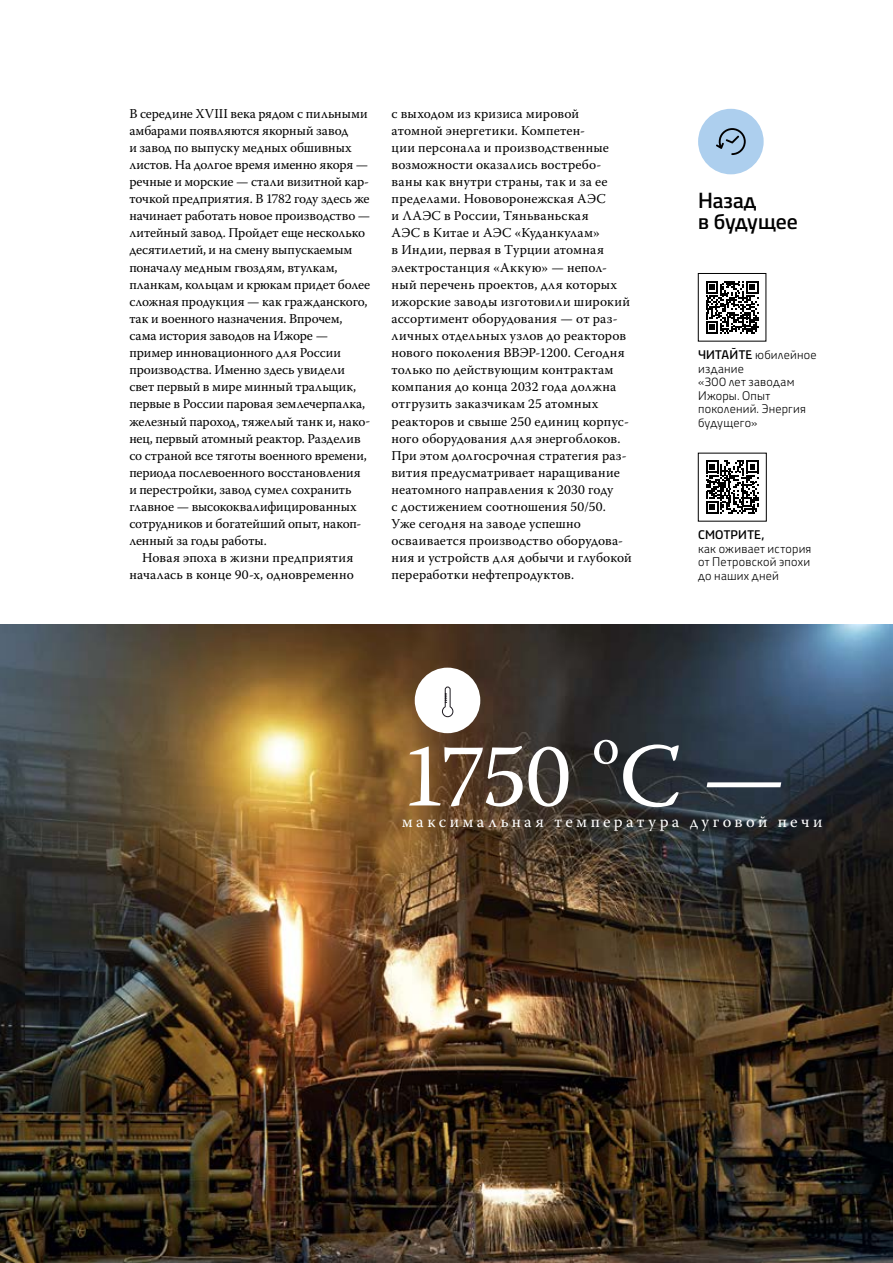
<style>
.page{position:relative;width:893px;height:1263px;background:#fff}
.page>*{position:absolute;margin:0;border:0;box-sizing:border-box;transform-origin:0 0}
.t1{font:90px "Warnock Pro";color:#fff}
.t2{font:52.5px "Warnock Pro";color:#fff}
.t3{font:500 21px/21px "Strekoza";color:#000}
.t4{font:16.5px "Warnock Pro";letter-spacing:.205em;color:#fff}
.t5{font:13.5px/17.1px "Warnock Pro";letter-spacing:.005em;color:#000}
.t6{font:12px/13.5px "Strekoza";letter-spacing:.02em;color:#000}
.t7{font:500 12px "Strekoza";letter-spacing:.015em;color:#000}
.s1{font-weight:500}
</style>
<div class="page">
<div style="left:698px;top:109px;width:66px;height:65px;background:#adcfee;border-radius:50%"></div>
<svg style="left:716px;top:128px;width:30px;height:27px"></svg>
<svg style="left:706px;top:281px;width:53px;height:53px"></svg>
<div style="left:698px;top:273px;width:68px;height:68px;border:1px solid #000"></div>
<svg style="left:706px;top:460px;width:53px;height:54px"></svg>
<img style="left:0;top:625px;width:893px;height:638px">
<div style="left:415px;top:668px;width:65px;height:65px;background:#fff;border-radius:50%"></div>
<svg style="left:442px;top:686px;width:12px;height:32px"></svg>
<p class="t5" style="left:129px;top:104px;width:242px">В середине XVIII века рядом с пильными амбарами появляются якорный завод<br>и завод по выпуску медных обшивных листов. На долгое время именно якоря — речные и морские — стали визитной кар&shy;точкой предприятия. В 1782 году здесь же начинает работать новое производство — литейный завод. Пройдет еще несколько десятилетий, и на смену выпускаемым поначалу медным гвоздям, втулкам, планкам, кольцам и крюкам придет более сложная продукция — как гражданского, так и военного назначения. Впрочем, сама история заводов на Ижоре — пример инновационного для России производства. Именно здесь увидели свет первый в мире минный тральщик, первые в России паровая землечерпалка, железный пароход, тяжелый танк и, нако&shy;нец, первый атомный реактор. Разделив со страной все тяготы военного времени, периода послевоенного восстановления и перестройки, завод сумел сохранить главное — высококвалифицированных сотрудников и богатейший опыт, накоп&shy;ленный за годы работы.</p>
<p class="t5" style="left:129px;top:549px;width:226px;text-align:right">Новая эпоха в жизни предприятия началась в конце 90-х, одновременно</p>
<p class="t5" style="left:392px;top:104px;width:242px">с выходом из кризиса мировой атомной энергетики. Компетен-<br>ции персонала и производственные возможности оказались востребо&shy;ваны как внутри страны, так и за ее пределами. Нововоронежская АЭС<br>и ЛАЭС в России, Тяньваньская<br>АЭС в Китае и АЭС «Куданкулам»<br>в Индии, первая в Турции атомная электростанция «Аккую» — непол&shy;ный перечень проектов, для которых ижорские заводы изготовили широкий ассортимент оборудования — от раз&shy;личных отдельных узлов до реакторов нового поколения ВВЭР-1200. Сегодня только по действующим контрактам компания до конца 2032 года должна отгрузить заказчикам 25 атомных реакторов и свыше 250 единиц корпус&shy;ного оборудования для энергоблоков.<br>При этом долгосрочная стратегия раз&shy;вития предусматривает наращивание неатомного направления к 2030 году<br>с достижением соотношения 50/50.<br>Уже сегодня на заводе успешно осваивается производство оборудова&shy;ния и устройств для добычи и глубокой переработки нефтепродуктов.</p>
<h3 class="t3" style="left:698px;top:190px;width:101px">Назад<br>в будущее</h3>
<p class="t6" style="left:698px;top:348px;width:120px"><span class="s1">ЧИТАЙТЕ</span> юбилейное издание<br>«300 лет заводам<br>Ижоры. Опыт поколений. Энергия будущего»</p>
<p class="t7" style="left:698px;top:527px;width:68px">СМОТРИТЕ,</p>
<p class="t6" style="left:698px;top:541px;width:115px;text-align:justify">как оживает история от Петровской эпохи до наших дней</p>
<h1 class="t1" style="left:402px;top:722px;width:171px">1750</h1>
<h2 class="t2" style="left:592px;top:715px;width:29px">о</h2>
<p class="t4" style="left:402px;top:811px;width:422px">максимальная температура дуговой печи</p>
<h1 class="t1" style="left:619px;top:722px;width:168px">C —</h1>
</div>
